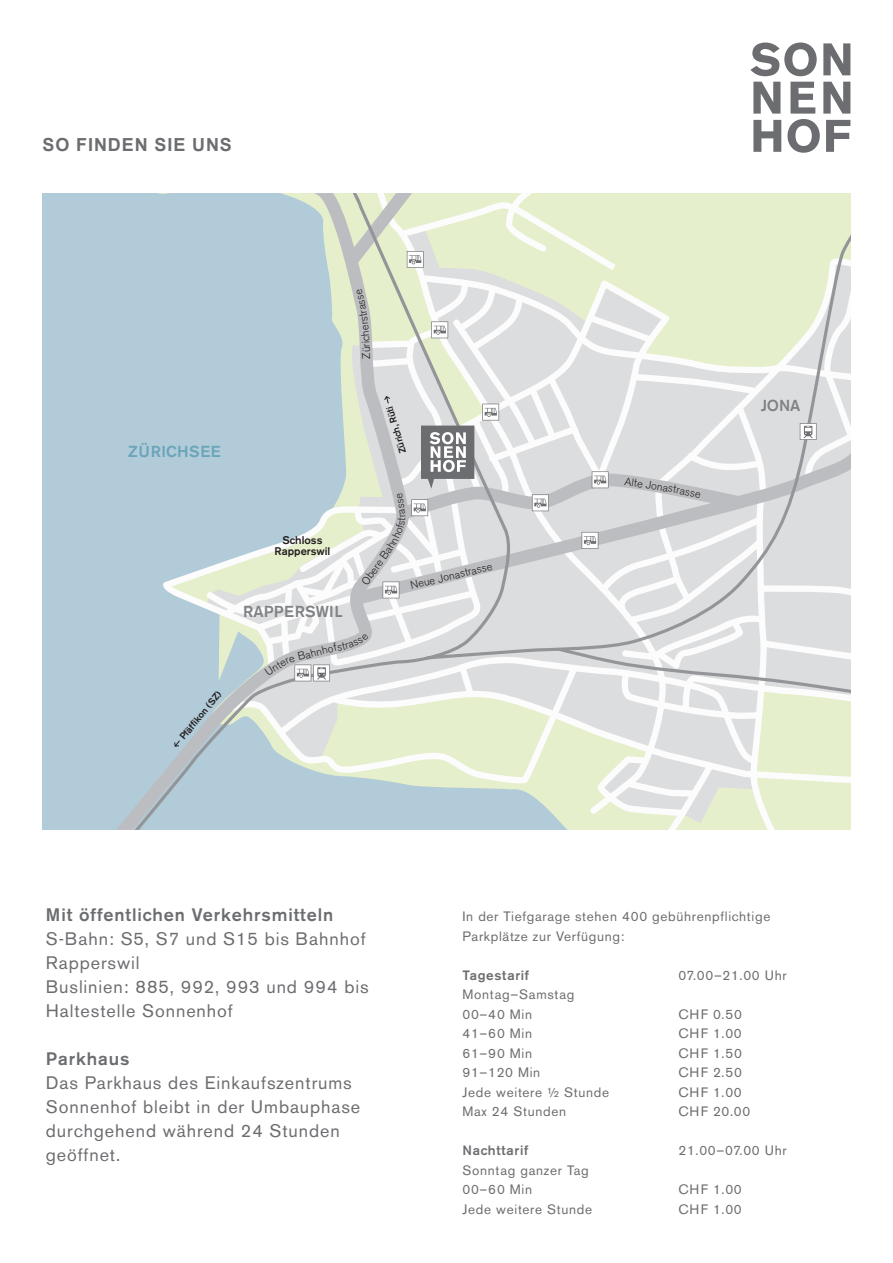
<style>
.page{position:relative;width:893px;height:1263px;background:#fff}
.page>*{position:absolute;margin:0;border:0;box-sizing:border-box;transform-origin:0 0}
.t1{font:18px/24px "Akzidenz Grotesk BE";letter-spacing:.05em;color:#6c6d70}
.t2{font:500 18px "Akzidenz Grotesk BE";letter-spacing:.05em;color:#6c6d70}
.t3{font:700 18px "Arial";letter-spacing:.05em;color:#6c6d70}
.t4{font:500 15.75px "Akzidenz Grotesk BE";letter-spacing:.01em;color:#808285}
.t5{font:500 15.75px "Akzidenz Grotesk BE";letter-spacing:.04em;color:#6aa5b9}
.t6{font:13.5px/19.5px "Akzidenz Grotesk BE";letter-spacing:.05em;color:#6c6d70}
.t7{font:500 13.5px "Akzidenz Grotesk BE";letter-spacing:.05em;color:#6c6d70}
.t8{font:300 11.1px "Akzidenz Grotesk BE";color:#231f20}
.t9{font:500 11.1px/11.1px "Akzidenz Grotesk BE";color:#231f20;text-align:center}
.t10{font:500 9.45px "Akzidenz Grotesk BE";color:#231f20}
</style>
<div class="page">
<svg style="left:750px;top:43px;width:67px;height:33px"></svg>
<svg style="left:823px;top:43px;width:27px;height:32px"></svg>
<svg style="left:753px;top:82px;width:27px;height:32px"></svg>
<svg style="left:753px;top:120px;width:28px;height:32px"></svg>
<svg style="left:787px;top:82px;width:63px;height:71px"></svg>
<div style="left:43px;top:193px;width:17px;height:637px;background:#b1cbd8"></div>
<div style="left:60px;top:193px;width:103px;height:637px;background:#b1cbd8"></div>
<svg style="left:163px;top:193px;width:687px;height:637px;background:#d5ded8"></svg>
<h1 class="t3" style="left:43px;top:133px;width:191px">SO FINDEN SIE UNS</h1>
<p class="t5" style="left:128px;top:441px;width:94px">ZÜRICHSEE</p>
<p class="t10" style="left:397px;top:455px;width:50px;rotate:-106deg">Zürich, Rüti</p>
<p class="t10" style="left:177px;top:734px;width:62px;rotate:-50deg">Pfäffikon (SZ)</p>
<p class="t9" style="left:275px;top:534px;width:57px">Schloss<br>Rapperswil</p>
<p class="t4" style="left:243px;top:602px;width:101px">RAPPERSWIL</p>
<p class="t8" style="left:296px;top:650px;width:32px;rotate:-14deg">Bahnh</p>
<p class="t8" style="left:359px;top:580px;width:30px;rotate:-54deg">Obere</p>
<p class="t8" style="left:409px;top:580px;width:85px;rotate:-14deg">Neue Jonastrasse</p>
<p class="t8" style="left:625px;top:475px;width:20px;rotate:8deg">Alte</p>
<p class="t8" style="left:674px;top:482px;width:30px;rotate:11deg">trasse</p>
<p class="t4" style="left:761px;top:396px;width:41px">JONA</p>
<h1 class="t2" style="left:46px;top:904px;width:289px">Mit öffentlichen Verkehrsmitteln</h1>
<h1 class="t1" style="left:46px;top:927px;width:324px">S-Bahn: S5, S7 und S15 bis Bahnhof<br>Rapperswil<br>Buslinien: 885, 992, 993 und 994 bis<br>Haltestelle Sonnenhof</h1>
<h1 class="t2" style="left:46px;top:1048px;width:85px">Parkhaus</h1>
<h1 class="t1" style="left:46px;top:1071px;width:316px">Das Parkhaus des Einkaufszentrums<br>Sonnenhof bleibt in der Umbauphase durchgehend während 24 Stunden geöffnet.</h1>
<p class="t6" style="left:462px;top:907px;width:309px">In der Tiefgarage stehen 400 gebührenpflichtige<br>Parkplätze zur Verfügung:</p>
<p class="t7" style="left:462px;top:967px;width:68px">Tagestarif</p>
<p class="t6" style="left:678px;top:965px;width:110px">07.00–21.00 Uhr</p>
<p class="t6" style="left:462px;top:985px;width:113px">Montag–Samstag<br>00–40 Min</p>
<p class="t6" style="left:678px;top:1004px;width:65px">CHF 0.50</p>
<p class="t6" style="left:462px;top:1024px;width:71px">41–60 Min</p>
<p class="t6" style="left:678px;top:1024px;width:65px">CHF 1.00</p>
<p class="t6" style="left:462px;top:1043px;width:71px">61–90 Min</p>
<p class="t6" style="left:678px;top:1043px;width:65px">CHF 1.50</p>
<p class="t6" style="left:462px;top:1063px;width:79px">91–120 Min</p>
<p class="t6" style="left:678px;top:1063px;width:65px">CHF 2.50</p>
<p class="t6" style="left:462px;top:1082px;width:148px">Jede weitere ½ Stunde</p>
<p class="t6" style="left:678px;top:1082px;width:65px">CHF 1.00</p>
<p class="t6" style="left:462px;top:1102px;width:105px">Max 24 Stunden</p>
<p class="t6" style="left:678px;top:1102px;width:73px">CHF 20.00</p>
<p class="t7" style="left:462px;top:1142px;width:67px">Nachttarif</p>
<p class="t6" style="left:678px;top:1141px;width:110px">21.00–07.00 Uhr</p>
<p class="t6" style="left:462px;top:1160px;width:128px">Sonntag ganzer Tag<br>00–60 Min</p>
<p class="t6" style="left:678px;top:1180px;width:65px">CHF 1.00</p>
<p class="t6" style="left:462px;top:1199px;width:131px">Jede weitere Stunde</p>
<p class="t6" style="left:678px;top:1199px;width:65px">CHF 1.00</p>
</div>
